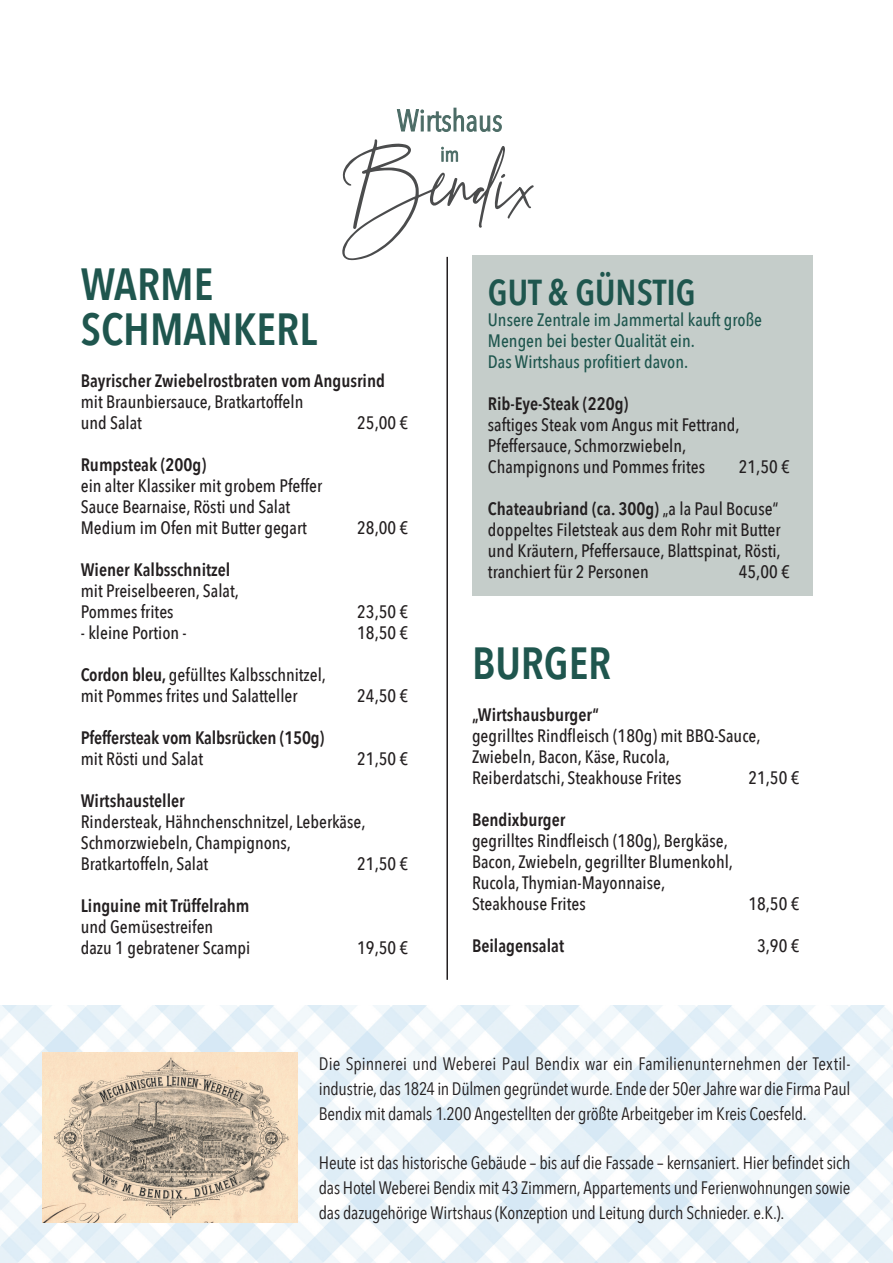
<style>
.page{position:relative;width:893px;height:1263px;background:#fff}
.page>*{position:absolute;margin:0;border:0;box-sizing:border-box;transform-origin:0 0}
.t1{font:600 45px "Avenir Next Condensed";color:#1f564e}
.t2{font:600 36px "Avenir Next Condensed";color:#1f564e}
.t3{font:500 18px/21px "Avenir Next Condensed";color:#231f20}
.t4{font:18px/24.8px "Avenir Next Condensed";letter-spacing:-.015em;color:#231f20;text-align:justify}
.t5{font:600 18px "Avenir Next Condensed";color:#231f20}
.t6{font:500 18px "Avenir Next Condensed";color:#1f564e}
.s1{font-weight:600}
</style>
<div class="page">
<img style="left:0;top:1005px;width:893px;height:258px">
<hr style="left:446px;top:257px;width:2px;height:723px;background:#231f20">
<svg style="left:397px;top:108px;width:105px;height:24px"></svg>
<svg style="left:342px;top:139px;width:192px;height:121px"></svg>
<img style="left:43px;top:1052px;width:255px;height:170px">
<div style="left:472px;top:255px;width:340px;height:340px;background:#c5cdca"></div>
<p class="t1" style="left:81px;top:245px;width:134px">WARME</p>
<p class="t1" style="left:81px;top:290px;width:238px">SCHMANKERL</p>
<p class="t5" style="left:81px;top:365px;width:306px">Bayrischer Zwiebelrostbraten vom Angusrind</p>
<p class="t3" style="left:81px;top:391px;width:224px">mit Braunbiersauce, Bratkartoffeln</p>
<p class="t3" style="left:81px;top:412px;width:63px">und Salat</p>
<p class="t3" style="left:357px;top:412px;width:52px">25,00 €</p>
<p class="t5" style="left:81px;top:449px;width:127px">Rumpsteak (200g)</p>
<p class="t3" style="left:81px;top:475px;width:243px">ein alter Klassiker mit grobem Pfeffer</p>
<p class="t3" style="left:81px;top:496px;width:211px">Sauce Bearnaise, Rösti und Salat</p>
<p class="t3" style="left:81px;top:517px;width:228px">Medium im Ofen mit Butter gegart</p>
<p class="t3" style="left:357px;top:517px;width:52px">28,00 €</p>
<p class="t5" style="left:81px;top:554px;width:151px">Wiener Kalbsschnitzel</p>
<p class="t3" style="left:81px;top:580px;width:160px">mit Preiselbeeren, Salat,</p>
<p class="t3" style="left:81px;top:601px;width:94px">Pommes frites</p>
<p class="t3" style="left:357px;top:601px;width:52px">23,50 €</p>
<p class="t3" style="left:81px;top:622px;width:108px">- kleine Portion -</p>
<p class="t3" style="left:357px;top:622px;width:52px">18,50 €</p>
<p class="t3" style="left:81px;top:664px;width:247px"><span class="s1">Cordon bleu,</span> gefülltes Kalbsschnitzel,</p>
<p class="t3" style="left:81px;top:685px;width:218px">mit Pommes frites und Salatteller</p>
<p class="t3" style="left:357px;top:685px;width:52px">24,50 €</p>
<p class="t5" style="left:81px;top:722px;width:245px">Pfeffersteak vom Kalbsrücken (150g)</p>
<p class="t3" style="left:81px;top:748px;width:124px">mit Rösti und Salat</p>
<p class="t3" style="left:357px;top:748px;width:52px">21,50 €</p>
<p class="t5" style="left:81px;top:785px;width:106px">Wirtshausteller</p>
<p class="t3" style="left:81px;top:811px;width:286px">Rindersteak, Hähnchenschnitzel, Leberkäse,<br>Schmorzwiebeln, Champignons,</p>
<p class="t3" style="left:81px;top:853px;width:129px">Bratkartoffeln, Salat</p>
<p class="t3" style="left:357px;top:853px;width:52px">21,50 €</p>
<p class="t5" style="left:81px;top:890px;width:170px">Linguine mit Trüffelrahm</p>
<p class="t3" style="left:81px;top:916px;width:134px">und Gemüsestreifen</p>
<p class="t3" style="left:81px;top:937px;width:171px">dazu 1 gebratener Scampi</p>
<p class="t3" style="left:357px;top:937px;width:52px">19,50 €</p>
<p class="t2" style="left:488px;top:261px;width:209px">GUT &amp; GÜNSTIG</p>
<p class="t6" style="left:488px;top:309px;width:276px">Unsere Zentrale im Jammertal kauft große</p>
<p class="t6" style="left:488px;top:330px;width:208px">Mengen bei bester Qualität ein.</p>
<p class="t6" style="left:488px;top:351px;width:202px">Das Wirtshaus profitiert davon.</p>
<p class="t5" style="left:488px;top:388px;width:142px">Rib-Eye-Steak (220g)</p>
<p class="t3" style="left:488px;top:414px;width:253px">saftiges Steak vom Angus mit Fettrand,</p>
<p class="t3" style="left:488px;top:435px;width:200px">Pfeffersauce, Schmorzwiebeln,</p>
<p class="t3" style="left:488px;top:456px;width:219px">Champignons und Pommes frites</p>
<p class="t3" style="left:739px;top:456px;width:52px">21,50 €</p>
<p class="t3" style="left:488px;top:498px;width:294px;text-align:justify"><span class="s1">Chateaubriand (ca. 300g)</span> „a la Paul Bocuse“ doppeltes Filetsteak aus dem Rohr mit Butter und Kräutern, Pfeffersauce, Blattspinat, Rösti,</p>
<p class="t3" style="left:488px;top:561px;width:162px">tranchiert für 2 Personen</p>
<p class="t3" style="left:739px;top:561px;width:52px">45,00 €</p>
<p class="t1" style="left:472px;top:624px;width:141px">BURGER</p>
<p class="t5" style="left:472px;top:699px;width:128px">„Wirtshausburger“</p>
<p class="t3" style="left:472px;top:725px;width:290px">gegrilltes Rindfleisch (180g) mit BBQ-Sauce,</p>
<p class="t3" style="left:472px;top:746px;width:199px">Zwiebeln, Bacon, Käse, Rucola,</p>
<p class="t3" style="left:472px;top:767px;width:211px">Reiberdatschi, Steakhouse Frites</p>
<p class="t3" style="left:748px;top:767px;width:52px">21,50 €</p>
<p class="t5" style="left:472px;top:804px;width:95px">Bendixburger</p>
<p class="t3" style="left:472px;top:830px;width:257px">gegrilltes Rindfleisch (180g), Bergkäse,</p>
<p class="t3" style="left:472px;top:851px;width:263px">Bacon, Zwiebeln, gegrillter Blumenkohl,</p>
<p class="t3" style="left:472px;top:872px;width:195px">Rucola, Thymian-Mayonnaise,</p>
<p class="t3" style="left:472px;top:893px;width:115px">Steakhouse Frites</p>
<p class="t3" style="left:748px;top:893px;width:52px">18,50 €</p>
<p class="t5" style="left:472px;top:930px;width:94px">Beilagensalat</p>
<p class="t3" style="left:757px;top:935px;width:44px">3,90 €</p>
<p class="t4" style="left:319px;top:1050px;width:533px">Die Spinnerei und Weberei Paul Bendix war ein Familienunternehmen der Textil&shy;industrie, das 1824 in Dülmen gegründet wurde. Ende der 50er Jahre war die Firma Paul Bendix mit damals 1.200 Angestellten der größte Arbeitgeber im Kreis Coesfeld.</p>
<p class="t4" style="left:319px;top:1149px;width:533px">Heute ist das historische Gebäude – bis auf die Fassade – kernsaniert. Hier befindet sich das Hotel Weberei Bendix mit 43 Zimmern, Appartements und Ferienwohnungen sowie das dazugehörige Wirtshaus (Konzeption und Leitung durch Schnieder. e.K.).</p>
</div>
